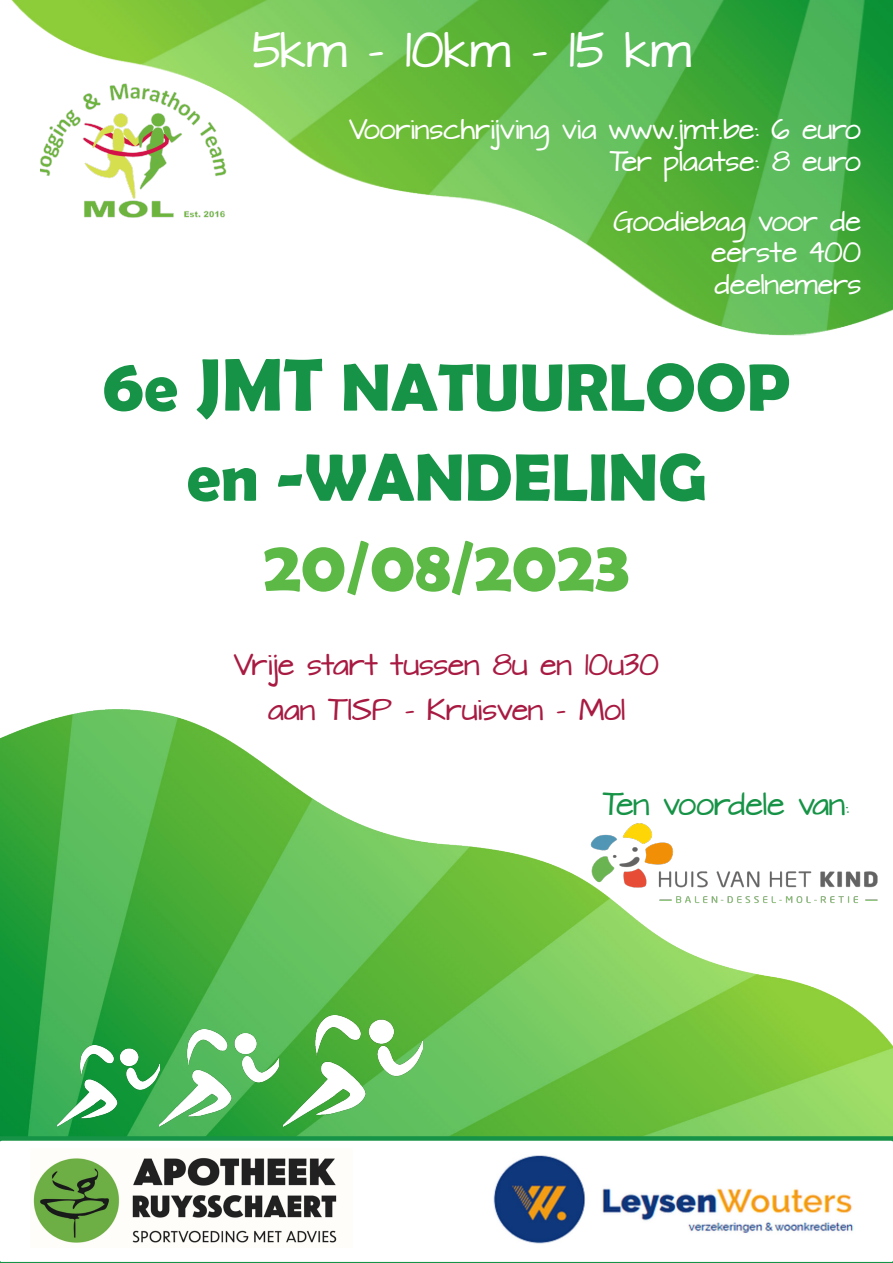
<style>
.page{position:relative;width:893px;height:1263px;background:#fff}
.page>*{position:absolute;margin:0;border:0;box-sizing:border-box;transform-origin:0 0}
.t1{font:700 72px "Berlin Sans FB Demi";color:#5cb946}
.t2{font:700 67.5px "Berlin Sans FB Demi";color:#169346}
.t3{font:42px "Architects Daughter";color:#fff}
.t4{font:27px "Architects Daughter";color:#169346}
.t5{font:25.5px "Architects Daughter";color:#a81a41}
.t6{font:24px "Architects Daughter";color:#fff}
.s1{font-size:75px}
.s2{font-size:18px}
</style>
<div class="page">
<img style="left:0;top:709px;width:893px;height:425px">
<img style="left:11px;top:0;width:882px;height:336px">
<img style="left:57px;top:1045px;width:102px;height:82px">
<img style="left:159px;top:1029px;width:119px;height:98px">
<img style="left:284px;top:1016px;width:138px;height:111px">
<img style="left:40px;top:63px;width:187px;height:177px">
<svg style="left:0;top:1134px;width:893px;height:129px"></svg>
<img style="left:493px;top:1154px;width:363px;height:90px">
<img style="left:31px;top:1148px;width:321px;height:99px">
<img style="left:581px;top:822px;width:306px;height:85px">
<p class="t3" style="left:252px;top:21px;width:441px">5km - 10km - 15 km</p>
<p class="t6" style="left:350px;top:113px;width:513px">Voorinschrijving via www.jmt.be: 6 euro</p>
<p class="t6" style="left:610px;top:144px;width:253px">Ter plaatse: 8 euro</p>
<p class="t6" style="left:613px;top:204px;width:249px">Goodiebag voor de</p>
<p class="t6" style="left:711px;top:236px;width:151px">eerste 400</p>
<p class="t6" style="left:714px;top:267px;width:148px">deelnemers</p>
<p class="t2" style="left:102px;top:348px;width:690px"><span class="s1">6</span>e <span class="s1">JMT</span> NATUURLOOP</p>
<p class="t2" style="left:187px;top:438px;width:521px">en -WANDELING</p>
<p class="t1" style="left:264px;top:524px;width:367px">20/08/2023</p>
<p class="t5" style="left:234px;top:646px;width:426px">Vrije start tussen 8u en 10u30</p>
<p class="t5" style="left:268px;top:691px;width:359px">aan TISP - Kruisven - Mol</p>
<p class="t4" style="left:603px;top:784px;width:248px">Ten voordele van<span class="s2">:</span></p>
</div>
